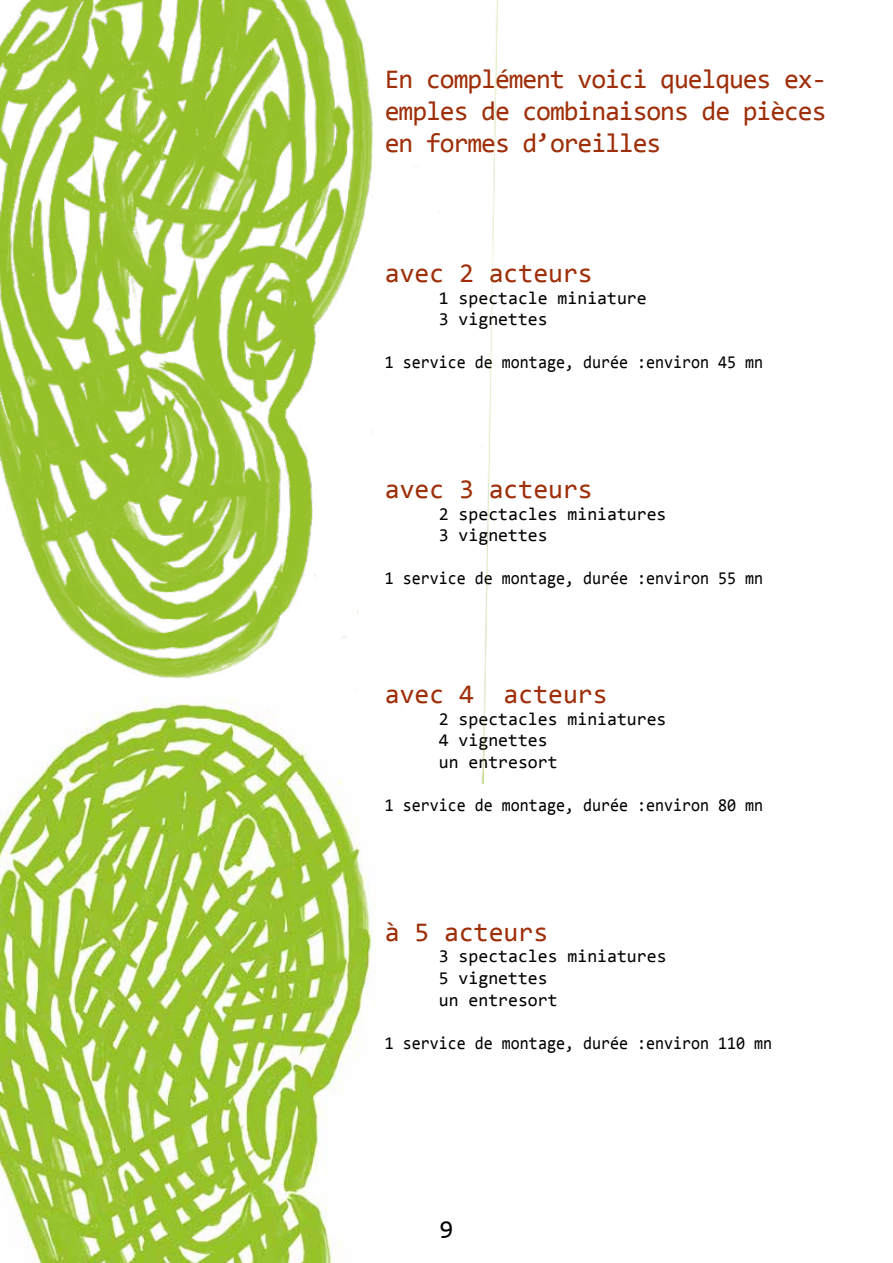
<style>
.page{position:relative;width:893px;height:1263px;background:#fff}
.page>*{position:absolute;margin:0;border:0;box-sizing:border-box;transform-origin:0 0}
.t1{font:27px/32.4px "Consolas";letter-spacing:-.04em;color:#9e2e08;text-align:justify}
.t2{font:27px "Consolas";color:#9e2e08}
.t3{font:25.5px "Consolas";color:#000}
.t4{font:18px/21.6px "Consolas";color:#000}
.t5{font:18px "Consolas";color:#000;scale:.91 1}
</style>
<div class="page">
<img style="left:0;top:784px;width:372px;height:479px">
<img style="left:0;top:0;width:498px;height:784px">
<h1 class="t1" style="left:385px;top:62px;width:443px">En complément voici quelques ex&shy;emples de combinaisons de pièces en formes d’oreilles</h1>
<h1 class="t2" style="left:385px;top:255px;width:209px">avec 2 acteurs</h1>
<p class="t4" style="left:439px;top:286px;width:209px">1 spectacle miniature<br>3 vignettes</p>
<p class="t5" style="left:385px;top:350px;width:417px">1 service de montage, durée :environ 45 mn</p>
<h1 class="t2" style="left:385px;top:471px;width:209px">avec 3 acteurs</h1>
<p class="t4" style="left:439px;top:502px;width:229px">2 spectacles miniatures<br>3 vignettes</p>
<p class="t5" style="left:385px;top:566px;width:417px">1 service de montage, durée :environ 55 mn</p>
<h1 class="t2" style="left:385px;top:676px;width:224px">avec 4 acteurs</h1>
<p class="t4" style="left:439px;top:708px;width:229px">2 spectacles miniatures<br>4 vignettes<br>un entresort</p>
<p class="t5" style="left:385px;top:793px;width:417px">1 service de montage, durée :environ 80 mn</p>
<h1 class="t2" style="left:385px;top:913px;width:165px">à 5 acteurs</h1>
<p class="t4" style="left:439px;top:945px;width:229px">3 spectacles miniatures<br>5 vignettes<br>un entresort</p>
<p class="t5" style="left:385px;top:1031px;width:427px">1 service de montage, durée :environ 110 mn</p>
<h2 class="t3" style="left:439px;top:1212px;width:16px">9</h2>
</div>
